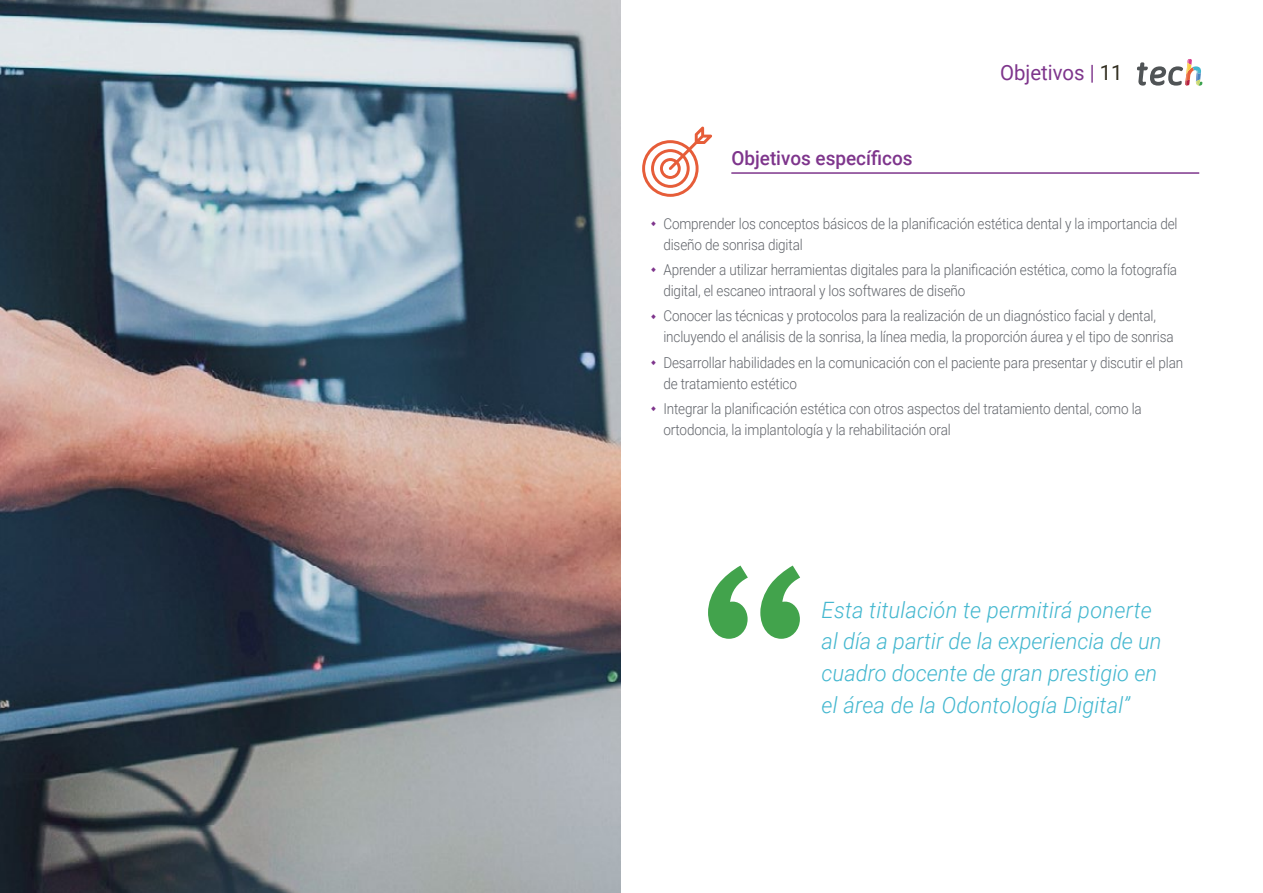
<style>
.page{position:relative;width:1263px;height:893px;background:#fff}
.page>*{position:absolute;margin:0;border:0;box-sizing:border-box;transform-origin:0 0}
.t1{font:italic 300 22.5px/31.5px "Roboto";color:#43b7cf}
.t2{font:21px "Roboto";color:#7e358c}
.t3{font:500 19.5px "Roboto";color:#7e358c}
.t4{font:300 15px/21px "Roboto";letter-spacing:-.01em;color:#61646a;scale:.9 1}
.s1{color:#312e20}
</style>
<div class="page">
<svg style="left:642px;top:126px;width:70px;height:71px"></svg>
<hr style="left:731px;top:173px;width:468px;height:1px;background:#7e358c">
<svg style="left:708px;top:566px;width:92px;height:73px"></svg>
<img style="left:0;top:0;width:621px;height:893px">
<svg style="left:1137px;top:59px;width:65px;height:27px"></svg>
<h3 class="t3" style="left:731px;top:144px;width:183px">Objetivos específicos</h3>
<h2 class="t2" style="left:1000px;top:57px;width:124px">Objetivos | <span class="s1">11</span></h2>
<p class="t4" style="left:663px;top:213px;width:573px">Comprender los conceptos básicos de la planificación estética dental y la importancia del diseño de sonrisa digital</p>
<p class="t4" style="left:663px;top:259px;width:572px">Aprender a utilizar herramientas digitales para la planificación estética, como la fotografía digital, el escaneo intraoral y los softwares de diseño</p>
<p class="t4" style="left:663px;top:305px;width:568px">Conocer las técnicas y protocolos para la realización de un diagnóstico facial y dental, incluyendo el análisis de la sonrisa, la línea media, la proporción áurea y el tipo de sonrisa</p>
<p class="t4" style="left:663px;top:351px;width:579px">Desarrollar habilidades en la comunicación con el paciente para presentar y discutir el plan de tratamiento estético</p>
<p class="t4" style="left:663px;top:398px;width:533px">Integrar la planificación estética con otros aspectos del tratamiento dental, como la ortodoncia, la implantología y la rehabilitación oral</p>
<h1 class="t1" style="left:822px;top:593px;width:341px">Esta titulación te permitirá ponerte al día a partir de la experiencia de un cuadro docente de gran prestigio en el área de la Odontología Digital”</h1>
</div>
